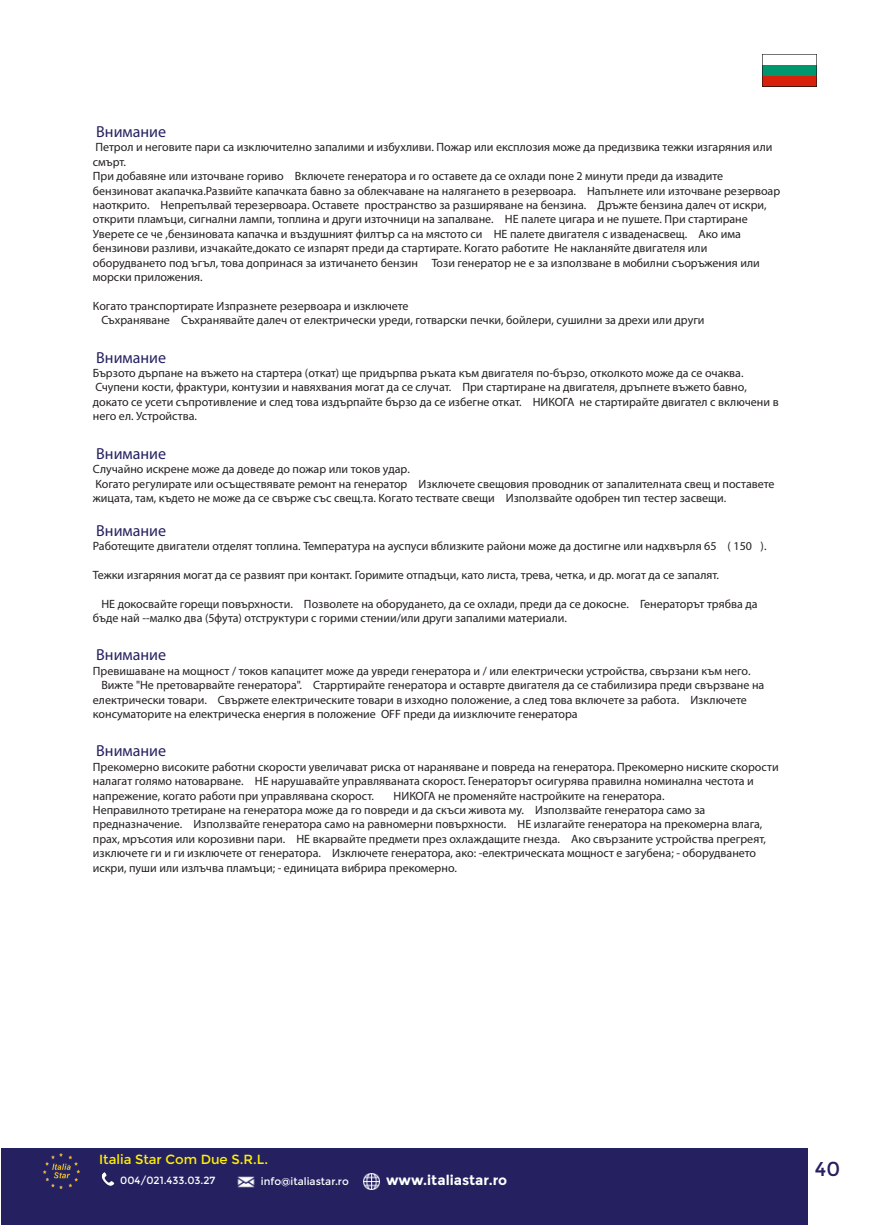
<style>
.page{position:relative;width:874px;height:1225px;background:#fff}
.page>*{position:absolute;margin:0;border:0;box-sizing:border-box;transform-origin:0 0}
.t1{font:20px "Montserrat";color:#252161}
.t2{font:16px "Myriad Pro";color:#252161}
.t3{font:700 13.8px "Montserrat";color:#fff}
.t4{font:13.2px "Montserrat";color:#fff101}
.t5{font:12px/14.4px "Myriad Pro";color:#231f20}
.t6{font:10.4px "Montserrat";color:#fff}
</style>
<div class="page">
<div style="left:1px;top:1149px;width:806px;height:76px;background:#252161"></div>
<img style="left:44px;top:1153px;width:36px;height:35px">
<svg style="left:101px;top:1172px;width:13px;height:13px"></svg>
<img style="left:237px;top:1176px;width:18px;height:12px">
<img style="left:363px;top:1173px;width:16px;height:16px">
<img style="left:762px;top:54px;width:54px;height:33px">
<h2 class="t2" style="left:96px;top:122px;width:71px">Внимание</h2>
<p class="t5" style="left:93px;top:140px;width:688px">Петрол и неговите пари са изключително запалими и избухливи. Пожар или експлозия може да предизвика тежки изгаряния или смърт.<br>При добавяне или източване гориво Включете генератора и го оставете да се охлади поне 2 минути преди да извадите бензиноват акапачка.Развийте капачката бавно за облекчаване на налягането в резервоара. Напълнете или източване резервоар наоткрито. Непрепълвай терезервоара. Оставете пространство за разширяване на бензина. Дръжте бензина далеч от искри, открити пламъци, сигнални лампи, топлина и други източници на запалване. НЕ палете цигара и не пушете. При стартиране Уверете се че ,бензиновата капачка и въздушният филтър са на мястото си НЕ палете двигателя с изваденасвещ. Ако има бензинови разливи, изчакайте,докато се изпарят преди да стартирате. Когато работите Не накланяйте двигателя или оборудването под ъгъл, това допринася за изтичането бензин Този генератор не е за използване в мобилни съоръжения или морски приложения.</p>
<p class="t5" style="left:101px;top:298px;width:604px;text-indent:-9px">Когато транспортирате Изпразнете резервоара и изключете<br>Съхраняване Съхранявайте далеч от електрически уреди, готварски печки, бойлери, сушилни за дрехи или други</p>
<h2 class="t2" style="left:96px;top:347px;width:71px">Внимание</h2>
<p class="t5" style="left:93px;top:366px;width:687px">Бързото дърпане на въжето на стартера (откат) ще придърпва ръката към двигателя по-бързо, отколкото може да се очаква.<br>Счупени кости, фрактури, контузии и навяхвания могат да се случат. При стартиране на двигателя, дръпнете въжето бавно, докато се усети съпротивление и след това издърпайте бързо да се избегне откат. НИКОГА не стартирайте двигател с включени в него ел. Устройства.</p>
<h2 class="t2" style="left:96px;top:443px;width:71px">Внимание</h2>
<p class="t5" style="left:93px;top:462px;width:682px">Случайно искрене може да доведе до пожар или токов удар.<br>Когато регулирате или осъществявате ремонт на генератор Изключете свещовия проводник от запалителната свещ и поставете жицата, там, където не може да се свърже със свещ.та. Когато тествате свещи Използвайте одобрен тип тестер засвещи.</p>
<h2 class="t2" style="left:96px;top:520px;width:71px">Внимание</h2>
<p class="t5" style="left:93px;top:538px;width:674px">Работещите двигатели отделят топлина. Температура на ауспуси вблизките райони може да достигне или надхвърля 65 ( 150 ).</p>
<p class="t5" style="left:93px;top:567px;width:627px">Тежки изгаряния могат да се развият при контакт. Горимите отпадъци, като листа, трева, четка, и др. могат да се запалят.</p>
<p class="t5" style="left:93px;top:596px;width:666px;text-indent:9px">НЕ докосвайте горещи повърхности. Позволете на оборудането, да се охлади, преди да се докосне. Генераторът трябва да бъде най --малко два (5фута) отструктури с горими стении/или други запалими материали.</p>
<h2 class="t2" style="left:96px;top:645px;width:71px">Внимание</h2>
<p class="t5" style="left:93px;top:663px;width:659px">Превишаване на мощност / токов капацитет може да увреди генератора и / или електрически устройства, свързани към него.</p>
<p class="t5" style="left:101px;top:678px;width:664px">Вижте "Не претоварвайте генератора". Старртирайте генератора и оставрте двигателя да се стабилизира преди свързване на</p>
<p class="t5" style="left:93px;top:692px;width:655px">електрически товари. Свържете електрическите товари в изходно положение, а след това включете за работа. Изключете</p>
<p class="t5" style="left:93px;top:706px;width:486px">консуматорите на електрическа енергия в положение OFF преди да иизключите генератора</p>
<h2 class="t2" style="left:96px;top:741px;width:71px">Внимание</h2>
<p class="t5" style="left:93px;top:759px;width:687px">Прекомерно високите работни скорости увеличават риска от нараняване и повреда на генератора. Прекомерно ниските скорости налагат голямо натоварване. НЕ нарушавайте управляваната скорост. Генераторът осигурява правилна номинална честота и напрежение, когато работи при управлявана скорост.</p>
<p class="t5" style="left:93px;top:788px;width:674px;text-indent:300px">НИКОГА не променяйте настройките на генератора.<br>Неправилното третиране на генератора може да го повреди и да скъси живота му. Използвайте генератора само за предназначение. Използвайте генератора само на равномерни повърхности. НЕ излагайте генератора на прекомерна влага, прах, мръсотия или корозивни пари. НЕ вкарвайте предмети през охлаждащите гнезда. Ако свързаните устройства прегреят, изключете ги и ги изключете от генератора. Изключете генератора, ако: -електрическата мощност е загубена; - оборудването искри, пуши или излъчва пламъци; - единицата вибрира прекомерно.</p>
<p class="t4" style="left:99px;top:1152px;width:170px">Italia Star Com Due S.R.L.</p>
<p class="t6" style="left:120px;top:1174px;width:97px">004/021.433.03.27</p>
<p class="t6" style="left:261px;top:1175px;width:89px">info@italiastar.ro</p>
<p class="t3" style="left:386px;top:1171px;width:123px">www.italiastar.ro</p>
<h1 class="t1" style="left:814px;top:1157px;width:27px">40</h1>
</div>
